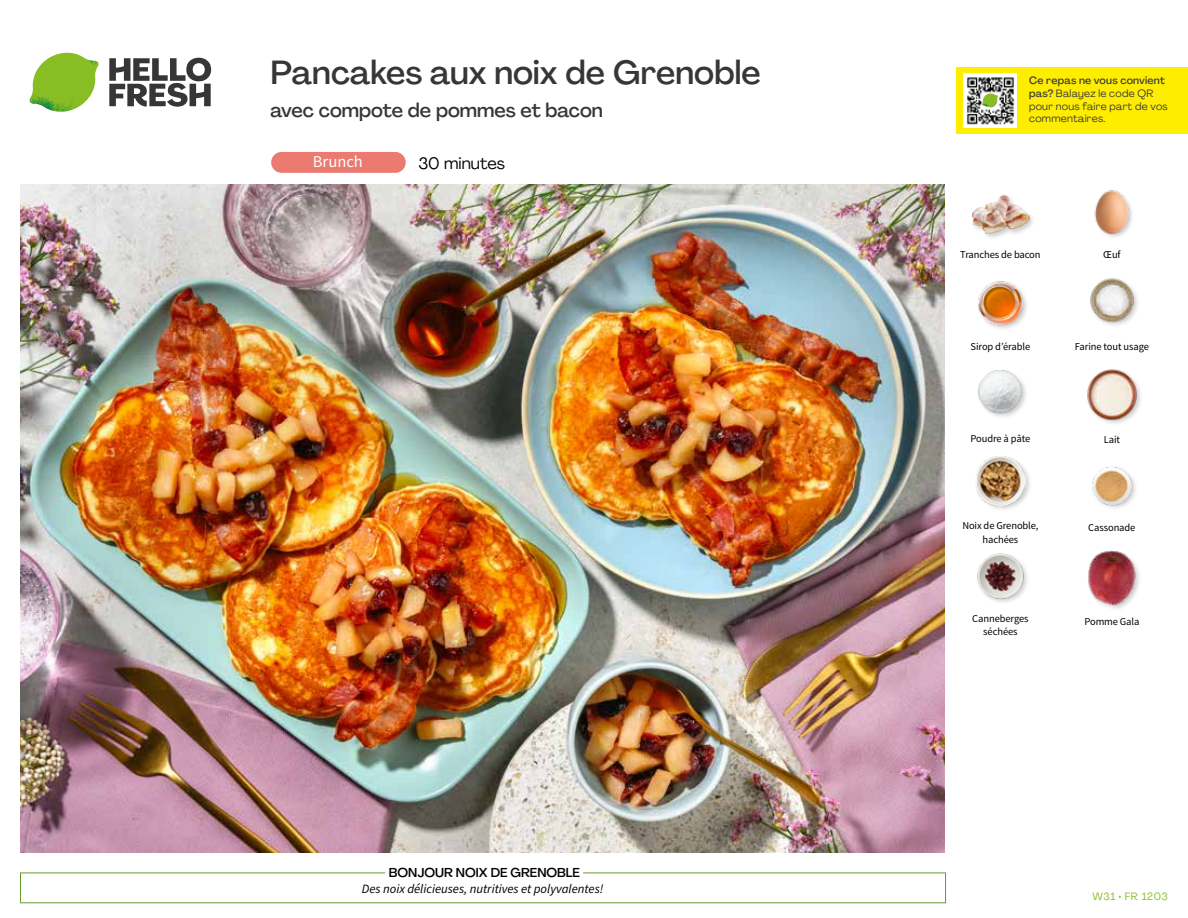
<style>
.page{position:relative;width:1188px;height:918px;background:#fff}
.page>*{position:absolute;margin:0;border:0;box-sizing:border-box;transform-origin:0 0}
.t1{font:500 33px "Agrandir";color:#373636}
.t2{font:500 19.5px "Agrandir";color:#373636}
.t3{font:16.5px "Agrandir";color:#000}
.t4{font:16.5px "Source Sans Pro";color:#fff}
.t5{font:italic 12.75px "Source Sans Pro";color:#000}
.t6{font:500 12.75px "Agrandir";color:#000}
.t7{font:10.5px/13.5px "Source Sans Pro";letter-spacing:-.01em;color:#000;text-align:center}
.t8{font:10.5px/12.8px "Agrandir";letter-spacing:.02em;color:#3c3c3b}
.t9{font:10.5px "Agrandir";letter-spacing:.05em;color:#89bd24}
.s1{font-weight:500}
</style>
<div class="page">
<svg style="left:109px;top:57px;width:102px;height:50px"></svg>
<svg style="left:34px;top:53px;width:62px;height:40px"></svg>
<img style="left:67px;top:53px;width:32px;height:26px">
<img style="left:33px;top:75px;width:59px;height:11px">
<img style="left:29px;top:79px;width:61px;height:33px">
<img style="left:65px;top:86px;width:27px;height:25px">
<img style="left:21px;top:184px;width:924px;height:668px">
<div style="left:271px;top:152px;width:135px;height:21px;background:#eb7b70;border-radius:10px"></div>
<img style="left:977px;top:553px;width:51px;height:49px">
<img style="left:1092px;top:466px;width:44px;height:42px">
<div style="left:974px;top:455px;width:58px;height:57px;background:#000;opacity:.2"></div>
<img style="left:975px;top:456px;width:51px;height:50px">
<img style="left:1087px;top:369px;width:54px;height:54px">
<img style="left:978px;top:370px;width:48px;height:47px">
<img style="left:1090px;top:278px;width:48px;height:47px">
<img style="left:978px;top:281px;width:49px;height:48px">
<div style="left:1087px;top:550px;width:55px;height:62px;background:#000;opacity:.2"></div>
<img style="left:1087px;top:550px;width:54px;height:56px">
<img style="left:1094px;top:190px;width:38px;height:47px">
<div style="left:971px;top:194px;width:64px;height:46px;background:#000;opacity:.2"></div>
<img style="left:972px;top:194px;width:57px;height:46px">
<div style="left:956px;top:67px;width:232px;height:67px;background:#ffed00"></div>
<img style="left:964px;top:74px;width:52px;height:54px">
<svg style="left:982px;top:93px;width:16px;height:14px"></svg>
<h1 class="t1" style="left:271px;top:52px;width:492px">Pancakes aux noix de Grenoble</h1>
<h2 class="t2" style="left:271px;top:98px;width:334px">avec compote de pommes et bacon</h2>
<h3 class="t3" style="left:418px;top:153px;width:88px">30 minutes</h3>
<h3 class="t4" style="left:313px;top:152px;width:51px">Brunch</h3>
<p class="t6" style="left:389px;top:864px;width:193px">BONJOUR NOIX DE GRENOBLE</p>
<p class="t5" style="left:362px;top:880px;width:243px">Des noix délicieuses, nutritives et polyvalentes!</p>
<p class="t8" style="left:1029px;top:74px;width:140px"><span class="s1">Ce repas ne vous convient pas?</span> Balayez le code QR pour nous faire part de vos commentaires.</p>
<p class="t7" style="left:960px;top:248px;width:82px">Tranches de bacon</p>
<p class="t7" style="left:1103px;top:248px;width:19px">Œuf</p>
<p class="t7" style="left:971px;top:340px;width:61px">Sirop d’érable</p>
<p class="t7" style="left:1075px;top:340px;width:76px">Farine tout usage</p>
<p class="t7" style="left:971px;top:432px;width:61px">Poudre à pâte</p>
<p class="t7" style="left:1104px;top:433px;width:18px">Lait</p>
<p class="t7" style="left:962px;top:519px;width:78px">Noix de Grenoble, hachées</p>
<p class="t7" style="left:1088px;top:521px;width:49px">Cassonade</p>
<p class="t7" style="left:972px;top:612px;width:58px">Canneberges séchées</p>
<p class="t7" style="left:1084px;top:615px;width:57px">Pomme Gala</p>
<p class="t9" style="left:1093px;top:890px;width:77px">W31 • FR 1203</p>
</div>
